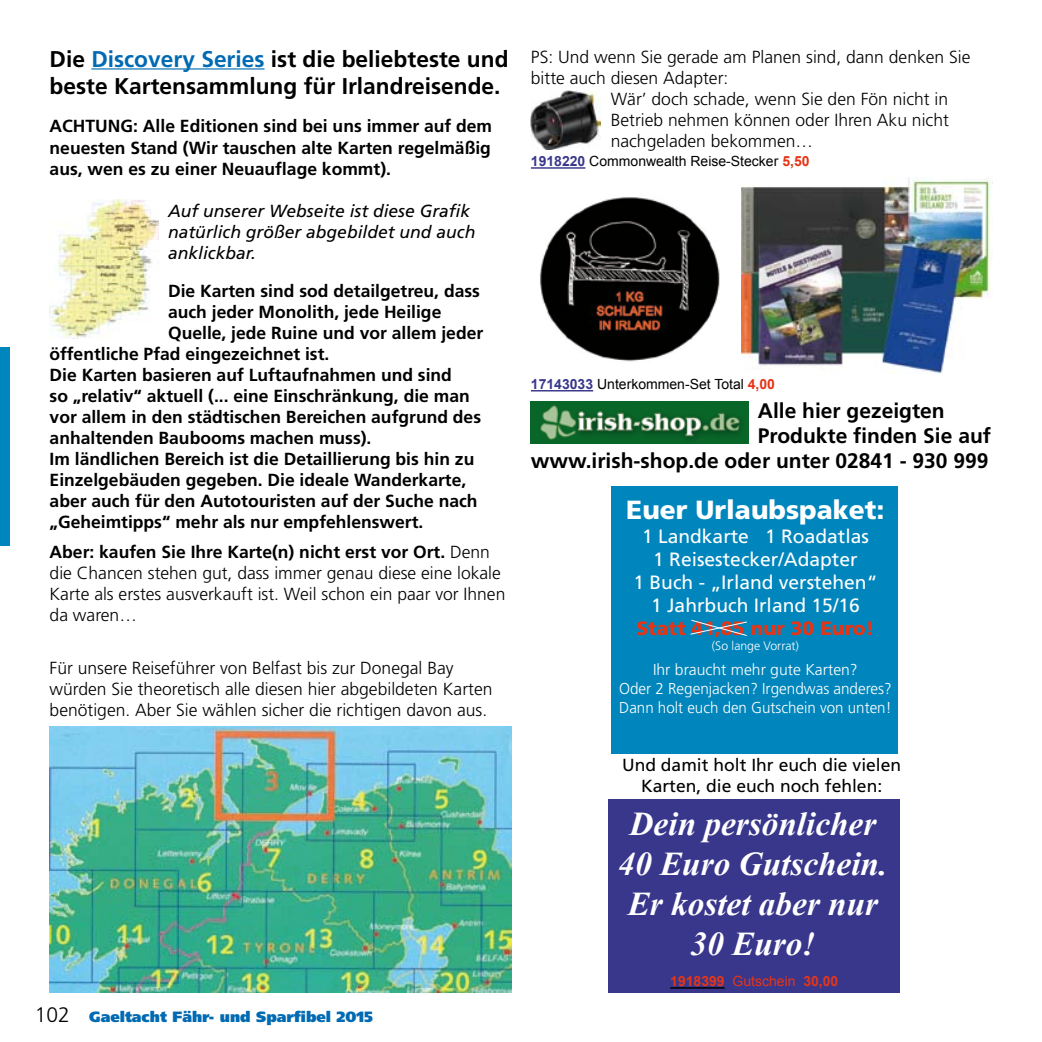
<style>
.page{position:relative;width:1042px;height:1042px;background:#fff}
.page>*{position:absolute;margin:0;border:0;box-sizing:border-box;transform-origin:0 0}
.t1{font:italic 700 33.25px/39.9px "Times New Roman";color:#fff;text-align:center}
.t2{font:900 26.25px "Frutiger";color:#fff}
.t3{font:700 22.75px/27.3px "Frutiger";color:#000}
.t4{font:700 21px "Frutiger";color:#000}
.t5{font:300 21px "Frutiger";color:#000}
.t6{font:19.25px/23.1px "Frutiger";color:#fff;text-align:center}
.t7{font:900 19.25px "Frutiger";color:#e53517}
.t8{font:700 17.5px/21px "Frutiger";color:#000;text-align:justify}
.t9{font:300 17.5px/21px "Frutiger";color:#000}
.t10{font:italic 17.5px/21px "Frutiger";color:#000}
.t11{font:17.5px/21px "Frutiger";color:#000;text-align:center}
.t12{font:300 15.75px/18.9px "Frutiger";color:#fff;text-align:center}
.t13{font:900 14.88px "Frutiger";color:#006ab2}
.t14{font:14px "Arial";color:#000}
.t15{font:700 14px "Arial";color:#e53517}
.t16{font:300 12.25px "Frutiger";color:#fff}
.s1{color:#006ab2}
.s2{font-weight:700}
.s3{font-weight:700;color:#39378b}
.s4{font-weight:700;color:#e53517}
.s5{font-weight:400}
</style>
<div class="page">
<div style="left:0;top:347px;width:10px;height:199px;background:#0086bc"></div>
<img style="left:50px;top:727px;width:461px;height:265px">
<hr style="left:91px;top:68px;width:174px;height:2px;background:#006ab2">
<img style="left:531px;top:90px;width:70px;height:59px">
<img style="left:742px;top:178px;width:250px;height:195px">
<img style="left:540px;top:197px;width:180px;height:165px">
<hr style="left:531px;top:167px;width:54px;height:2px;background:#39378b">
<hr style="left:531px;top:390px;width:62px;height:1px;background:#39378b">
<img style="left:531px;top:402px;width:217px;height:41px">
<img style="left:50px;top:200px;width:108px;height:138px">
<div style="left:611px;top:486px;width:287px;height:268px;background:#0086bc"></div>
<div style="left:609px;top:799px;width:291px;height:193px;background:#39378b"></div>
<hr style="left:670px;top:987px;width:55px;height:1px;background:#000">
<svg style="left:690px;top:619px;width:57px;height:17px"></svg>
<h3 class="t3" style="left:50px;top:45px;width:460px">Die <span class="s1">Discovery Series</span> ist die beliebteste und beste Kartensammlung für Irlandreisende.</h3>
<p class="t8" style="left:50px;top:116px;width:444px">ACHTUNG: Alle Editionen sind bei uns immer auf dem neuesten Stand (Wir tauschen alte Karten regelmäßig aus, wen es zu einer Neuauflage kommt).</p>
<p class="t10" style="left:168px;top:200px;width:309px">Auf unserer Webseite ist diese Grafik natürlich größer abgebildet und auch anklickbar.</p>
<p class="t8" style="left:168px;top:280px;width:313px">Die Karten sind sod detailgetreu, dass</p>
<p class="t8" style="left:168px;top:301px;width:275px">auch jeder Monolith, jede Heilige</p>
<p class="t8" style="left:168px;top:322px;width:317px">Quelle, jede Ruine und vor allem jeder</p>
<p class="t8" style="left:50px;top:343px;width:281px">öffentliche Pfad eingezeichnet ist.</p>
<p class="t8" style="left:50px;top:364px;width:404px">Die Karten basieren auf Luftaufnahmen und sind</p>
<p class="t8" style="left:50px;top:385px;width:422px">so „relativ“ aktuell (... eine Einschränkung, die man</p>
<p class="t8" style="left:50px;top:406px;width:433px">vor allem in den städtischen Bereichen aufgrund des</p>
<p class="t8" style="left:50px;top:427px;width:323px">anhaltenden Baubooms machen muss).</p>
<p class="t8" style="left:50px;top:448px;width:426px">Im ländlichen Bereich ist die Detaillierung bis hin zu</p>
<p class="t8" style="left:50px;top:469px;width:418px">Einzelgebäuden gegeben. Die ideale Wanderkarte,</p>
<p class="t8" style="left:50px;top:490px;width:429px">aber auch für den Autotouristen auf der Suche nach</p>
<p class="t8" style="left:50px;top:511px;width:375px">„Geheimtipps“ mehr als nur empfehlenswert.</p>
<p class="t9" style="left:50px;top:541px;width:457px"><span class="s2">Aber: kaufen Sie Ihre Karte(n) nicht erst vor Ort.</span> Denn die Chancen stehen gut, dass immer genau diese eine lokale Karte als erstes ausverkauft ist. Weil schon ein paar vor Ihnen da waren…</p>
<p class="t9" style="left:50px;top:658px;width:444px">Für unsere Reiseführer von Belfast bis zur Donegal Bay würden Sie theoretisch alle diesen hier abgebildeten Karten benötigen. Aber Sie wählen sicher die richtigen davon aus.</p>
<p class="t5" style="left:35px;top:1003px;width:37px">102</p>
<p class="t13" style="left:89px;top:1008px;width:285px">Gaeltacht Fähr- und Sparfibel 2015</p>
<p class="t9" style="left:531px;top:46px;width:441px">PS: Und wenn Sie gerade am Planen sind, dann denken Sie</p>
<p class="t9" style="left:531px;top:67px;width:199px">bitte auch diesen Adapter:</p>
<p class="t9" style="left:611px;top:88px;width:339px">Wär’ doch schade, wenn Sie den Fön nicht in</p>
<p class="t9" style="left:611px;top:109px;width:340px">Betrieb nehmen können oder Ihren Aku nicht</p>
<p class="t9" style="left:611px;top:130px;width:204px">nachgeladen bekommen…</p>
<p class="t14" style="left:531px;top:152px;width:280px"><span class="s3">1918220</span> Commonwealth Reise-Stecker <span class="s4">5,50</span></p>
<p class="t14" style="left:531px;top:375px;width:246px"><span class="s3">17143033</span> Unterkommen-Set Total <span class="s4">4,00</span></p>
<p class="t4" style="left:758px;top:398px;width:188px">Alle hier gezeigten</p>
<p class="t4" style="left:758px;top:424px;width:235px">Produkte finden Sie auf</p>
<p class="t4" style="left:531px;top:449px;width:459px">www.irish-shop.de oder unter 02841 - 930 999</p>
<h2 class="t2" style="left:626px;top:494px;width:260px">Euer Urlaubspaket:</h2>
<p class="t6" style="left:633px;top:524px;width:245px">1 Landkarte 1 Roadatlas<br>1 Reisestecker/Adapter<br>1 Buch - „Irland verstehen“<br>1 Jahrbuch Irland 15/16</p>
<p class="t7" style="left:636px;top:616px;width:239px">Statt 41,85 nur 30 Euro!</p>
<p class="t16" style="left:712px;top:638px;width:89px">(So lange Vorrat)</p>
<p class="t12" style="left:619px;top:660px;width:274px">Ihr braucht mehr gute Karten?<br>Oder 2 Regenjacken? Irgendwas anderes?<br>Dann holt euch den Gutschein von unten!</p>
<p class="t11" style="left:622px;top:755px;width:281px">Und damit holt Ihr euch die vielen<br>Karten, die euch noch fehlen:</p>
<h1 class="t1" style="left:618px;top:803px;width:270px">Dein persönlicher<br>40 Euro Gutschein.<br>Er kostet aber nur<br>30 Euro!</h1>
<p class="t15" style="left:670px;top:972px;width:170px">1918399 <span class="s5">Gutschein</span> 30,00</p>
</div>
